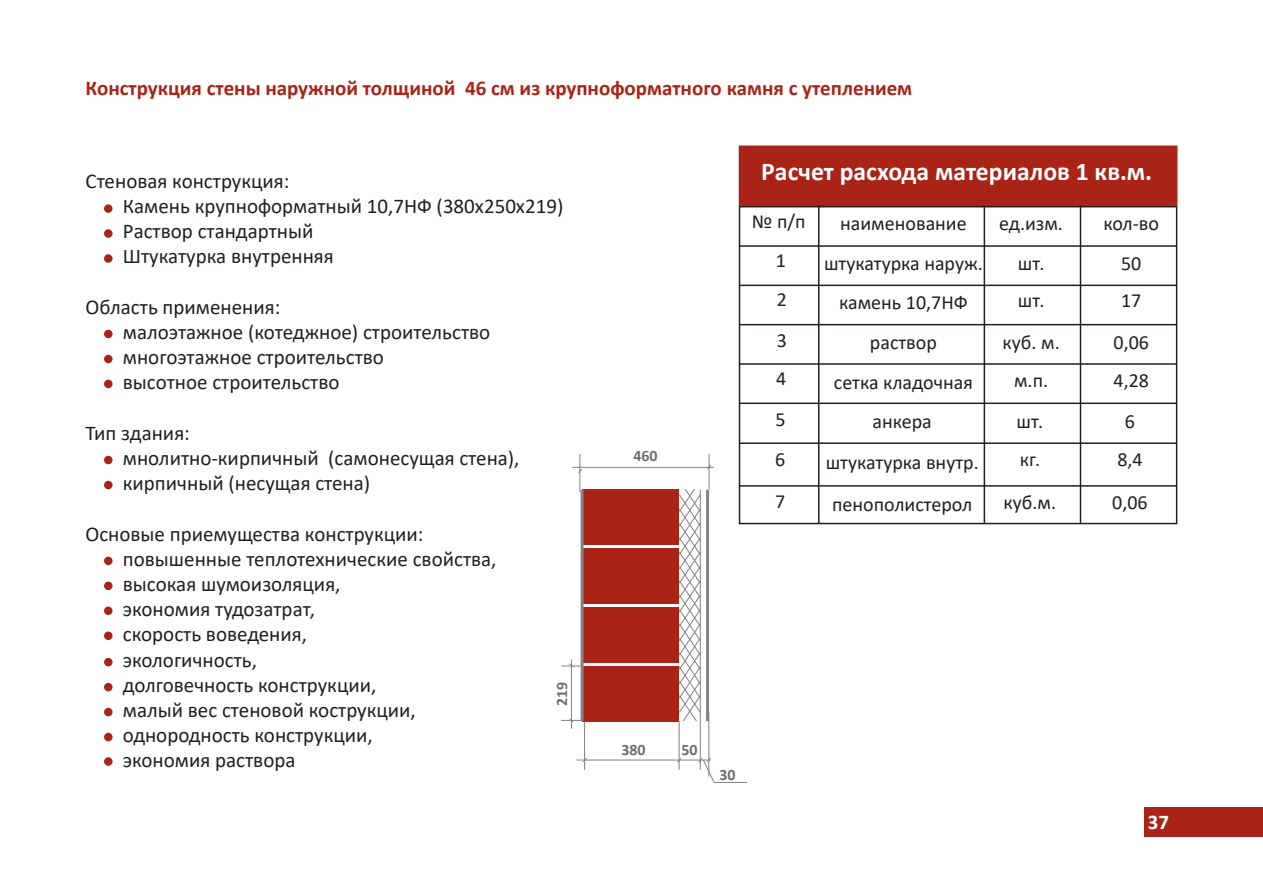
<style>
.page{position:relative;width:1263px;height:893px;background:#fff}
.page>*{position:absolute;margin:0;border:0;box-sizing:border-box;transform-origin:0 0}
.t1{font:700 25.8px "Calibri";color:#fff}
.t2{font:21px/25.2px "Calibri";color:#231f20}
.t3{font:700 21px "Calibri";color:#a92317}
.t4{font:700 21px "Calibri";color:#fff}
.t5{font:19.95px/39.8px "Calibri";color:#231f20;text-align:center}
.t6{font:700 15.9px "Calibri";color:#6d6e71}
</style>
<div class="page">
<div style="left:582px;top:490px;width:97px;height:55px;background:#a92317"></div>
<div style="left:582px;top:548px;width:97px;height:56px;background:#a92317"></div>
<div style="left:582px;top:607px;width:97px;height:55px;background:#a92317"></div>
<div style="left:582px;top:666px;width:97px;height:55px;background:#a92317"></div>
<hr style="left:706px;top:490px;width:3px;height:231px;background:#808285">
<hr style="left:580px;top:490px;width:3px;height:231px;background:#808285">
<hr style="left:576px;top:760px;width:135px;height:1px;background:#808285">
<hr style="left:584px;top:721px;width:1px;height:49px;background:#808285">
<svg style="left:582px;top:757px;width:5px;height:5px"></svg>
<hr style="left:679px;top:721px;width:1px;height:49px;background:#808285">
<svg style="left:677px;top:758px;width:4px;height:5px"></svg>
<hr style="left:571px;top:659px;width:1px;height:70px;background:#808285">
<svg style="left:561px;top:718px;width:22px;height:5px"></svg>
<svg style="left:561px;top:663px;width:20px;height:5px"></svg>
<hr style="left:579px;top:454px;width:1px;height:38px;background:#808285">
<svg style="left:578px;top:469px;width:4px;height:5px"></svg>
<hr style="left:708px;top:713px;width:1px;height:63px;background:#808285">
<hr style="left:709px;top:454px;width:1px;height:36px;background:#808285">
<svg style="left:707px;top:465px;width:4px;height:5px"></svg>
<hr style="left:714px;top:782px;width:33px;height:1px;background:#808285">
<hr style="left:572px;top:467px;width:142px;height:1px;background:#808285">
<svg style="left:679px;top:490px;width:21px;height:230px"></svg>
<hr style="left:700px;top:490px;width:1px;height:280px;background:#808285">
<svg style="left:698px;top:757px;width:17px;height:26px"></svg>
<div style="left:739px;top:146px;width:438px;height:61px;background:#a92317"></div>
<hr style="left:818px;top:205px;width:1px;height:318px;background:#231f20">
<hr style="left:1080px;top:205px;width:1px;height:318px;background:#231f20">
<hr style="left:984px;top:205px;width:1px;height:318px;background:#231f20">
<hr style="left:739px;top:206px;width:437px;height:1px;background:#231f20">
<hr style="left:739px;top:245px;width:438px;height:2px;background:#231f20">
<hr style="left:739px;top:285px;width:438px;height:1px;background:#231f20">
<hr style="left:739px;top:324px;width:438px;height:1px;background:#231f20">
<hr style="left:739px;top:363px;width:438px;height:2px;background:#231f20">
<hr style="left:739px;top:403px;width:438px;height:1px;background:#231f20">
<hr style="left:739px;top:442px;width:438px;height:2px;background:#231f20">
<hr style="left:739px;top:485px;width:438px;height:2px;background:#231f20">
<div style="left:104px;top:204px;width:9px;height:9px;background:#a92317;border-radius:50%"></div>
<div style="left:104px;top:229px;width:9px;height:9px;background:#a92317;border-radius:50%"></div>
<div style="left:104px;top:254px;width:9px;height:9px;background:#a92317;border-radius:50%"></div>
<div style="left:104px;top:330px;width:9px;height:8px;background:#a92317;border-radius:50%"></div>
<div style="left:104px;top:355px;width:9px;height:8px;background:#a92317;border-radius:50%"></div>
<div style="left:104px;top:380px;width:9px;height:8px;background:#a92317;border-radius:50%"></div>
<div style="left:104px;top:456px;width:9px;height:8px;background:#a92317;border-radius:50%"></div>
<div style="left:104px;top:481px;width:9px;height:8px;background:#a92317;border-radius:50%"></div>
<div style="left:104px;top:557px;width:9px;height:8px;background:#a92317;border-radius:50%"></div>
<div style="left:104px;top:582px;width:9px;height:8px;background:#a92317;border-radius:50%"></div>
<div style="left:104px;top:607px;width:9px;height:8px;background:#a92317;border-radius:50%"></div>
<div style="left:104px;top:631px;width:9px;height:9px;background:#a92317;border-radius:50%"></div>
<div style="left:104px;top:658px;width:9px;height:8px;background:#a92317;border-radius:50%"></div>
<div style="left:104px;top:683px;width:9px;height:8px;background:#a92317;border-radius:50%"></div>
<div style="left:104px;top:708px;width:9px;height:8px;background:#a92317;border-radius:50%"></div>
<div style="left:104px;top:733px;width:9px;height:8px;background:#a92317;border-radius:50%"></div>
<div style="left:104px;top:757px;width:9px;height:9px;background:#a92317;border-radius:50%"></div>
<div style="left:1144px;top:807px;width:119px;height:30px;background:#a92317"></div>
<p class="t3" style="left:86px;top:73px;width:828px">Конструкция стены наружной толщиной 46 см из крупноформатного камня с утеплением</p>
<p class="t2" style="left:123px;top:168px;width:442px;text-indent:-37px">Стеновая конструкция:<br>Камень крупноформатный 10,7НФ (380х250х219)<br>Раствор стандартный<br>Штукатурка внутренняя</p>
<p class="t2" style="left:123px;top:294px;width:369px;text-indent:-37px">Область применения:<br>малоэтажное (котеджное) строительство многоэтажное строительство<br>высотное строительство</p>
<p class="t2" style="left:123px;top:420px;width:398px;text-indent:-37px">Тип здания:<br>мнолитно-кирпичный (самонесущая стена), кирпичный (несущая стена)</p>
<p class="t2" style="left:123px;top:520px;width:375px;text-indent:-37px">Основые приемущества конструкции: повышенные теплотехнические свойства, высокая шумоизоляция,<br>экономия тудозатрат,<br>скорость воведения,<br>экологичность,<br>долговечность конструкции,<br>малый вес стеновой кострукции, однородность конструкции,<br>экономия раствора</p>
<p class="t6" style="left:552px;top:706px;width:26px;rotate:-90deg">219</p>
<p class="t6" style="left:633px;top:447px;width:26px">460</p>
<p class="t1" style="left:761px;top:153px;width:392px">Расчет расхода материалов 1 кв.м.</p>
<p class="t5" style="left:752px;top:201px;width:55px;line-height:38.8px">№ п/п<br>1<br>2</p>
<p class="t5" style="left:776px;top:320px;width:12px;line-height:38.4px;text-align:left">3<br>4</p>
<p class="t5" style="left:824px;top:203px;width:160px">наименование штукатурка наруж. камень 10,7НФ раствор<br>сетка кладочная</p>
<p class="t5" style="left:999px;top:203px;width:65px">ед.изм. шт.</p>
<p class="t5" style="left:1103px;top:203px;width:57px">кол-во<br>50</p>
<p class="t5" style="left:1113px;top:279px;width:37px;line-height:41.4px">17<br>0,06</p>
<p class="t5" style="left:1113px;top:360px;width:37px">4,28</p>
<p class="t5" style="left:1002px;top:279px;width:59px;line-height:41.4px">шт. куб. м.</p>
<p class="t5" style="left:1014px;top:360px;width:36px">м.п.</p>
<p class="t5" style="left:775px;top:399px;width:12px;text-align:left">5<br>6</p>
<p class="t5" style="left:826px;top:400px;width:155px;line-height:40.8px">анкера штукатурка внутр.</p>
<p class="t5" style="left:1016px;top:401px;width:28px;line-height:38.7px;text-align:left">шт. кг.</p>
<p class="t5" style="left:1117px;top:401px;width:27px;line-height:38.7px">6<br>8,4</p>
<p class="t5" style="left:775px;top:481px;width:12px">7</p>
<p class="t5" style="left:832px;top:484px;width:142px">пенополистерол</p>
<p class="t5" style="left:1003px;top:482px;width:54px">куб.м.</p>
<p class="t5" style="left:1112px;top:482px;width:37px">0,06</p>
<p class="t6" style="left:621px;top:740px;width:26px">380</p>
<p class="t6" style="left:681px;top:740px;width:18px">50</p>
<p class="t6" style="left:719px;top:765px;width:18px">30</p>
<p class="t4" style="left:1148px;top:809px;width:23px">37</p>
</div>
